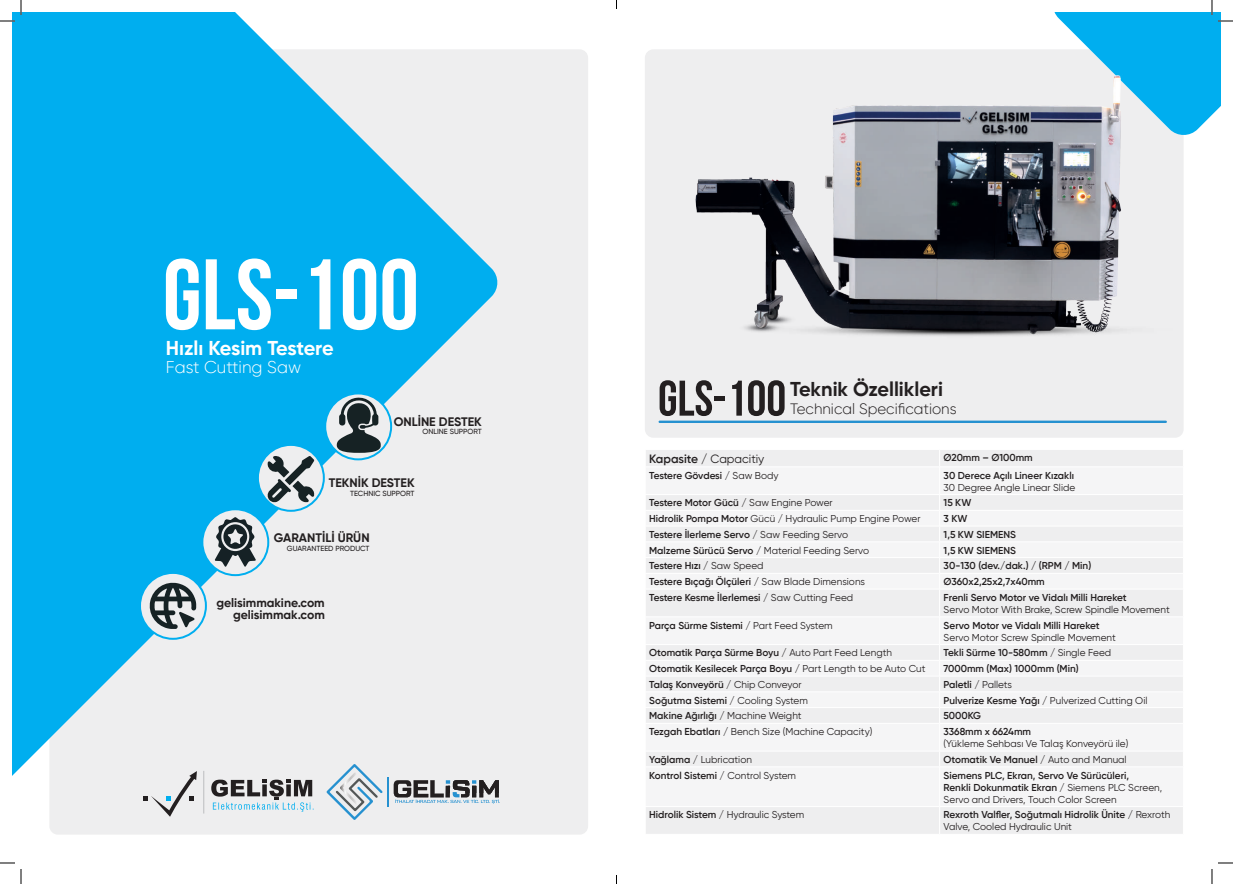
<style>
.page{position:relative;width:1233px;height:884px;background:#fff}
.page>*{position:absolute;margin:0;border:0;box-sizing:border-box;transform-origin:0 0}
.t1{font:700 100px "Bebas Neue";color:#fff}
.t2{font:700 50px "Bebas Neue";color:#231f20}
.t3{font:700 20px "Gilroy";color:#231f20}
.t4{font:700 20px "Gilroy";letter-spacing:-.01em;color:#fff}
.t5{font:300 17px "Gilroy";color:#fff}
.t6{font:300 15px "Gilroy";color:#231f20}
.t7{font:700 12.3px/12px "Gilroy";color:#231f20;text-align:right}
.t8{font:12px "Gilroy";color:#231f20}
.t9{font:600 10px/12px "Gilroy";color:#231f20}
.t10{font:10px "Gilroy";color:#231f20}
.t11{font:600 10px "Gilroy";letter-spacing:-.02em;color:#231f20}
.t12{font:500 7.4px "Gilroy";color:#231f20}
.s1{font-weight:600}
.s2{font-weight:400}
</style>
<div class="page">
<div style="left:645px;top:49px;width:538px;height:389px;background:#eeeeef;border-radius:9px"></div>
<hr style="left:658px;top:421px;width:508px;height:2px;background:#2691d0">
<div style="left:646px;top:450px;width:293px;height:384px;background:#eeeeef"></div>
<div style="left:940px;top:450px;width:243px;height:384px;background:#eeeeef"></div>
<div style="left:646px;top:468px;width:537px;height:338px;background:#f5f5f6"></div>
<div style="left:940px;top:511px;width:243px;height:295px;background:#f5f5f6"></div>
<hr style="left:645px;top:467px;width:294px;height:1px;background:#fff">
<hr style="left:645px;top:494px;width:294px;height:1px;background:#fff">
<hr style="left:645px;top:510px;width:294px;height:1px;background:#fff">
<hr style="left:645px;top:526px;width:294px;height:1px;background:#fff">
<hr style="left:645px;top:542px;width:294px;height:1px;background:#fff">
<hr style="left:645px;top:557px;width:294px;height:1px;background:#fff">
<hr style="left:645px;top:573px;width:294px;height:1px;background:#fff">
<hr style="left:645px;top:589px;width:294px;height:1px;background:#fff">
<hr style="left:645px;top:617px;width:294px;height:1px;background:#fff">
<hr style="left:645px;top:644px;width:294px;height:1px;background:#fff">
<hr style="left:645px;top:660px;width:294px;height:1px;background:#fff">
<hr style="left:645px;top:676px;width:294px;height:1px;background:#fff">
<hr style="left:645px;top:692px;width:294px;height:1px;background:#fff">
<hr style="left:645px;top:707px;width:294px;height:1px;background:#fff">
<hr style="left:645px;top:723px;width:294px;height:1px;background:#fff">
<hr style="left:645px;top:751px;width:294px;height:1px;background:#fff">
<hr style="left:645px;top:767px;width:294px;height:1px;background:#fff">
<hr style="left:645px;top:806px;width:294px;height:1px;background:#fff">
<hr style="left:939px;top:467px;width:244px;height:1px;background:#fff">
<hr style="left:939px;top:494px;width:244px;height:1px;background:#fff">
<hr style="left:939px;top:510px;width:244px;height:1px;background:#fff">
<hr style="left:939px;top:526px;width:244px;height:1px;background:#fff">
<hr style="left:939px;top:542px;width:244px;height:1px;background:#fff">
<hr style="left:939px;top:557px;width:244px;height:1px;background:#fff">
<hr style="left:939px;top:573px;width:244px;height:1px;background:#fff">
<hr style="left:939px;top:589px;width:244px;height:1px;background:#fff">
<hr style="left:939px;top:617px;width:244px;height:1px;background:#fff">
<hr style="left:939px;top:644px;width:244px;height:1px;background:#fff">
<hr style="left:939px;top:660px;width:244px;height:1px;background:#fff">
<hr style="left:939px;top:676px;width:244px;height:1px;background:#fff">
<hr style="left:939px;top:692px;width:244px;height:1px;background:#fff">
<hr style="left:939px;top:707px;width:244px;height:1px;background:#fff">
<hr style="left:939px;top:723px;width:244px;height:1px;background:#fff">
<hr style="left:939px;top:751px;width:244px;height:1px;background:#fff">
<svg style="left:939px;top:468px;width:1px;height:299px"></svg>
<hr style="left:939px;top:767px;width:244px;height:1px;background:#fff">
<hr style="left:939px;top:767px;width:1px;height:39px;background:#fff">
<hr style="left:939px;top:806px;width:244px;height:1px;background:#fff">
<img style="left:695px;top:105px;width:489px;height:247px">
<div style="left:49px;top:49px;width:539px;height:786px;background:#eeeeef;border-radius:9px"></div>
<svg style="left:12px;top:12px;width:486px;height:802px;fill:#00aeef"></svg>
<svg style="left:143px;top:771px;width:54px;height:46px"></svg>
<hr style="left:203px;top:771px;width:1px;height:42px;background:#bcbdc0">
<svg style="left:211px;top:780px;width:102px;height:32px"></svg>
<svg style="left:394px;top:780px;width:106px;height:24px"></svg>
<hr style="left:387px;top:777px;width:2px;height:30px;background:#2691d0">
<svg style="left:140px;top:573px;width:66px;height:66px"></svg>
<div style="left:139px;top:572px;width:68px;height:68px;border:2px solid #00aeef;border-radius:50%"></div>
<svg style="left:202px;top:509px;width:66px;height:66px"></svg>
<div style="left:201px;top:508px;width:68px;height:68px;border:2px solid #00aeef;border-radius:50%"></div>
<svg style="left:258px;top:445px;width:66px;height:66px"></svg>
<div style="left:257px;top:444px;width:68px;height:68px;border:2px solid #00aeef;border-radius:50%"></div>
<svg style="left:325px;top:393px;width:66px;height:66px"></svg>
<div style="left:324px;top:392px;width:68px;height:68px;border:2px solid #00aeef;border-radius:50%"></div>
<svg style="left:336px;top:397px;width:45px;height:56px"></svg>
<svg style="left:267px;top:455px;width:47px;height:47px"></svg>
<svg style="left:148px;top:581px;width:48px;height:48px"></svg>
<svg style="left:326px;top:764px;width:56px;height:56px"></svg>
<svg style="left:214px;top:517px;width:42px;height:50px"></svg>
<svg style="left:1218px;top:862px;width:15px;height:2px"></svg>
<svg style="left:0;top:0;width:22px;height:22px"></svg>
<svg style="left:0;top:862px;width:22px;height:22px"></svg>
<svg style="left:1051px;top:0;width:182px;height:137px"></svg>
<svg style="left:1211px;top:869px;width:1px;height:15px"></svg>
<h1 class="t1" style="left:163px;top:240px;width:258px">GLS-100</h1>
<h3 class="t4" style="left:166px;top:335px;width:169px">Hızlı Kesim Testere</h3>
<h3 class="t5" style="left:166px;top:356px;width:137px">Fast Cutting Saw</h3>
<p class="t7" style="left:394px;top:415px;width:90px">ONLİNE DESTEK</p>
<p class="t12" style="left:422px;top:427px;width:61px">ONLINE SUPPORT</p>
<p class="t7" style="left:329px;top:477px;width:87px">TEKNİK DESTEK</p>
<p class="t12" style="left:350px;top:489px;width:66px">TECHNIC SUPPORT</p>
<p class="t7" style="left:274px;top:532px;width:97px">GARANTİLİ ÜRÜN</p>
<p class="t12" style="left:287px;top:543px;width:84px">GUARANTEED PRODUCT</p>
<p class="t7" style="left:216px;top:596px;width:110px">gelisimmakine.com gelisimmak.com</p>
<h2 class="t2" style="left:658px;top:371px;width:130px">GLS-100</h2>
<h3 class="t3" style="left:790px;top:376px;width:154px">Teknik Özellikleri</h3>
<h3 class="t6" style="left:790px;top:399px;width:168px">Technical Specifications</h3>
<p class="t8" style="left:649px;top:451px;width:117px"><span class="s1">Kapasite</span> / Capacitiy</p>
<p class="t9" style="left:943px;top:452px;width:91px">Ø20mm – Ø100mm</p>
<p class="t11" style="left:649px;top:469px;width:131px">Testere Gövdesi <span class="s2">/ Saw Body</span></p>
<p class="t9" style="left:943px;top:469px;width:132px">30 Derece Açılı Lineer Kızaklı</p>
<p class="t10" style="left:943px;top:481px;width:133px">30 Degree Angle Linear Slide</p>
<p class="t9" style="left:649px;top:497px;width:185px">Testere Motor Gücü <span class="s2">/ Saw Engine Power</span></p>
<p class="t9" style="left:943px;top:497px;width:29px">15 KW</p>
<p class="t10" style="left:649px;top:512px;width:273px"><span class="s1">Hidrolik Pompa Motor</span> Gücü / Hydraulic Pump Engine Power</p>
<p class="t9" style="left:943px;top:512px;width:25px">3 KW</p>
<p class="t9" style="left:649px;top:528px;width:200px">Testere İlerleme Servo <span class="s2">/ Saw Feeding Servo</span></p>
<p class="t9" style="left:943px;top:528px;width:74px">1,5 KW SIEMENS</p>
<p class="t10" style="left:649px;top:544px;width:221px"><span class="s1">Malzeme Sürücü Servo</span> / Material Feeding Servo</p>
<p class="t9" style="left:943px;top:544px;width:74px">1,5 KW SIEMENS</p>
<p class="t11" style="left:649px;top:560px;width:116px">Testere Hızı <span class="s2">/ Saw Speed</span></p>
<p class="t9" style="left:943px;top:560px;width:149px">30-130 (dev./dak.) / (RPM / Min)</p>
<p class="t9" style="left:649px;top:575px;width:217px">Testere Bıçağı Ölçüleri <span class="s2">/ Saw Blade Dimensions</span></p>
<p class="t9" style="left:943px;top:575px;width:103px">Ø360x2,25x2,7x40mm</p>
<p class="t9" style="left:649px;top:591px;width:205px">Testere Kesme İlerlemesi <span class="s2">/ Saw Cutting Feed</span></p>
<p class="t9" style="left:943px;top:591px;width:184px">Frenli Servo Motor ve Vidalı Milli Hareket</p>
<p class="t10" style="left:943px;top:603px;width:228px">Servo Motor With Brake, Screw Spindle Movement</p>
<p class="t9" style="left:649px;top:619px;width:185px">Parça Sürme Sistemi <span class="s2">/ Part Feed System</span></p>
<p class="t9" style="left:943px;top:619px;width:157px">Servo Motor ve Vidalı Milli Hareket</p>
<p class="t10" style="left:943px;top:631px;width:174px">Servo Motor Screw Spindle Movement</p>
<p class="t9" style="left:649px;top:647px;width:244px">Otomatik Parça Sürme Boyu <span class="s2">/ Auto Part Feed Length</span></p>
<p class="t9" style="left:943px;top:647px;width:169px">Tekli Sürme 10-580mm <span class="s2">/ Single Feed</span></p>
<p class="t9" style="left:649px;top:662px;width:278px">Otomatik Kesilecek Parça Boyu <span class="s2">/ Part Length to be Auto Cut</span></p>
<p class="t9" style="left:943px;top:662px;width:137px">7000mm (Max) 1000mm (Min)</p>
<p class="t9" style="left:649px;top:678px;width:154px">Talaş Konveyörü <span class="s2">/ Chip Conveyor</span></p>
<p class="t10" style="left:943px;top:678px;width:70px"><span class="s1">Paletli</span> / Pallets</p>
<p class="t9" style="left:649px;top:694px;width:160px">Soğutma Sistemi <span class="s2">/ Cooling System</span></p>
<p class="t10" style="left:943px;top:694px;width:205px"><span class="s1">Pulverize Kesme Yağı</span> / Pulverized Cutting Oil</p>
<p class="t9" style="left:649px;top:710px;width:154px">Makine Ağırlığı <span class="s2">/ Machine Weight</span></p>
<p class="t9" style="left:943px;top:710px;width:39px">5000KG</p>
<p class="t10" style="left:649px;top:725px;width:225px"><span class="s1">Tezgah Ebatları</span> / Bench Size (Machine Capacity)</p>
<p class="t9" style="left:943px;top:725px;width:89px">3368mm x 6624mm</p>
<p class="t10" style="left:943px;top:737px;width:186px">(Yükleme Sehbası Ve Talaş Konveyörü ile)</p>
<p class="t10" style="left:649px;top:753px;width:104px"><span class="s1">Yağlama</span> / Lubrication</p>
<p class="t9" style="left:943px;top:753px;width:184px">Otomatik Ve Manuel <span class="s2">/ Auto and Manual</span></p>
<p class="t9" style="left:649px;top:769px;width:148px">Kontrol Sistemi <span class="s2">/ Control System</span></p>
<p class="t9" style="left:943px;top:769px;width:220px">Siemens PLC, Ekran, Servo Ve Sürücüleri,<br>Renkli Dokunmatik Ekran <span class="s2">/ Siemens PLC Screen,<br>Servo and Drivers, Touch Color Screen</span></p>
<p class="t10" style="left:649px;top:809px;width:156px"><span class="s1">Hidrolik Sistem</span> / Hydraulic System</p>
<p class="t9" style="left:943px;top:809px;width:228px">Rexroth Valfler, Soğutmalı Hidrolik Ünite <span class="s2">/ Rexroth<br>Valve, Cooled Hydraulic Unit</span></p>
</div>
